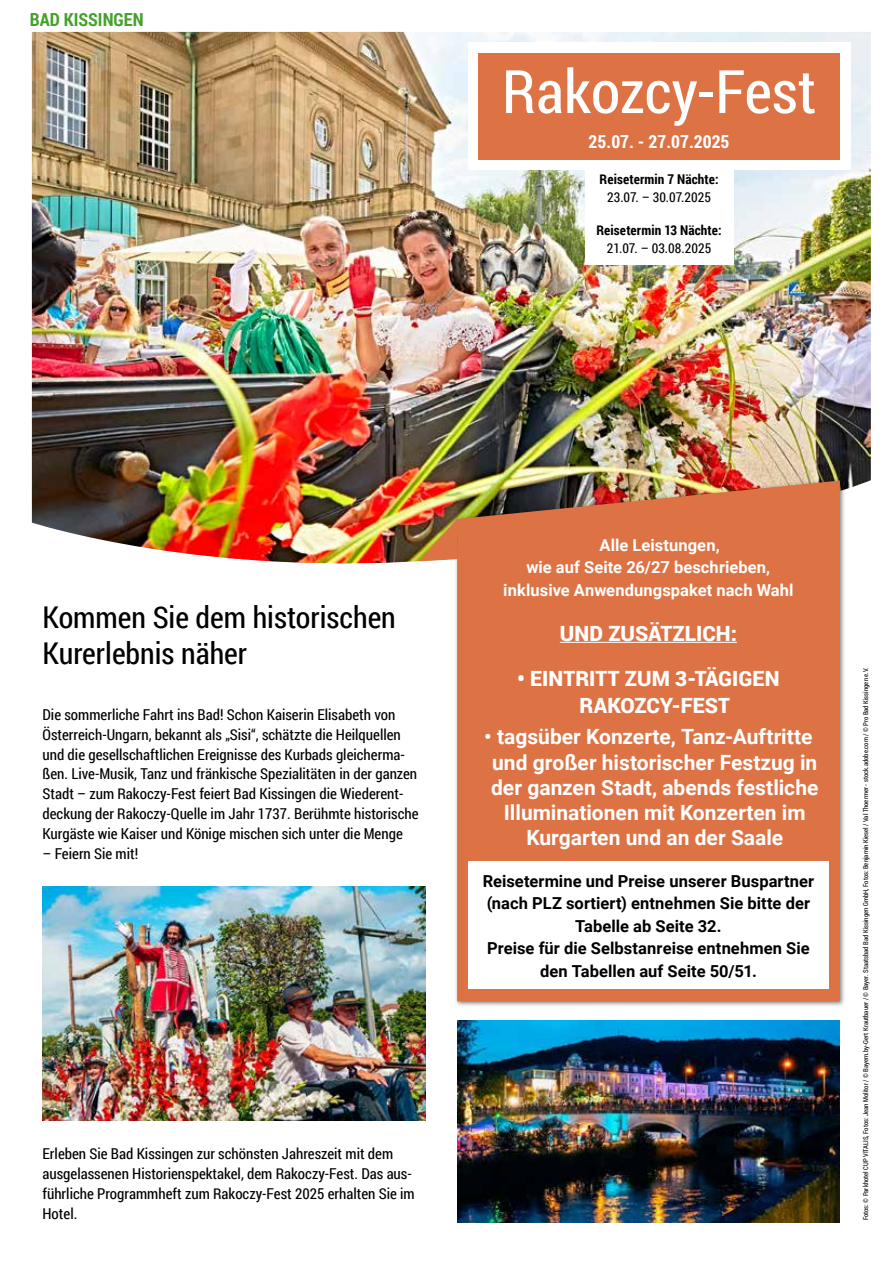
<style>
.page{position:relative;width:893px;height:1263px;background:#fff}
.page>*{position:absolute;margin:0;border:0;box-sizing:border-box;transform-origin:0 0}
.t1{font:60px "Roboto Condensed";color:#fff}
.t2{font:30px/36px "Roboto Condensed";color:#000}
.t3{font:700 21px/25.2px "Roboto";color:#fff;text-align:center}
.t4{font:900 21px/27px "Roboto";color:#fff}
.t5{font:700 18px "Roboto Condensed";color:#fff}
.t6{font:700 18px "Roboto Condensed";color:#44a12b}
.t7{font:700 16.5px/22.5px "Roboto";letter-spacing:.005em;color:#000;text-align:center}
.t8{font:700 16.5px "Roboto";letter-spacing:.005em;color:#fff}
.t9{font:15px/20px "Roboto Condensed";color:#000}
.t10{font:700 13.5px "Roboto Condensed";letter-spacing:.01em;color:#000}
.t11{font:13.5px "Roboto Condensed";letter-spacing:.005em;color:#000}
.t12{font:6.75px "Roboto Condensed";color:#000}
</style>
<div class="page">
<img style="left:32px;top:32px;width:839px;height:532px">
<div style="left:468px;top:43px;width:382px;height:127px;background:#fff"></div>
<div style="left:478px;top:53px;width:362px;height:106px;background:#dd7345"></div>
<div style="left:454px;top:478px;width:392px;height:530px;background:#000;opacity:.5"></div>
<div style="left:457px;top:480px;width:383px;height:521px;background:#dd7345"></div>
<hr style="left:560px;top:642px;width:177px;height:1px;background:#fff">
<img style="left:43px;top:887px;width:382px;height:233px">
<img style="left:457px;top:1020px;width:383px;height:202px">
<svg style="left:419px;top:519px;width:38px;height:42px;background:#af713b"></svg>
<div style="left:585px;top:162px;width:148px;height:103px;background:#fff"></div>
<div style="left:468px;top:861px;width:361px;height:128px;background:#fff"></div>
<p class="t6" style="left:30px;top:6px;width:115px">BAD KISSINGEN</p>
<h1 class="t1" style="left:502px;top:50px;width:316px">Rakozcy-Fest</h1>
<p class="t5" style="left:589px;top:129px;width:142px">25.07. - 27.07.2025</p>
<p class="t10" style="left:600px;top:170px;width:120px">Reisetermin 7 Nächte:</p>
<p class="t11" style="left:607px;top:188px;width:106px">23.07. – 30.07.2025</p>
<p class="t10" style="left:597px;top:221px;width:127px">Reisetermin 13 Nächte:</p>
<p class="t11" style="left:607px;top:239px;width:106px">21.07. – 03.08.2025</p>
<h2 class="t2" style="left:43px;top:599px;width:355px">Kommen Sie dem historischen<br>Kurerlebnis näher</h2>
<p class="t9" style="left:43px;top:704px;width:377px">Die sommerliche Fahrt ins Bad! Schon Kaiserin Elisabeth von Österreich-Ungarn, bekannt als „Sisi“, schätzte die Heilquellen und die gesellschaftlichen Ereignisse des Kurbads gleicherma&shy;ßen. Live-Musik, Tanz und fränkische Spezialitäten in der ganzen Stadt – zum Rakoczy-Fest feiert Bad Kissingen die Wiederent&shy;deckung der Rakoczy-Quelle im Jahr 1737. Berühmte historische Kurgäste wie Kaiser und Könige mischen sich unter die Menge</p>
<p class="t9" style="left:43px;top:843px;width:97px">– Feiern Sie mit!</p>
<p class="t9" style="left:43px;top:1143px;width:374px">Erleben Sie Bad Kissingen zur schönsten Jahreszeit mit dem ausgelassenen Historienspektakel, dem Rakoczy-Fest. Das aus&shy;führliche Programmheft zum Rakoczy-Fest 2025 erhalten Sie im Hotel.</p>
<p class="t8" style="left:599px;top:533px;width:122px">Alle Leistungen,</p>
<p class="t8" style="left:526px;top:556px;width:245px">wie auf Seite 26/27 beschrieben,</p>
<p class="t8" style="left:503px;top:578px;width:292px">inklusive Anwendungspaket nach Wahl</p>
<h3 class="t4" style="left:560px;top:619px;width:179px">UND ZUSÄTZLICH:</h3>
<h3 class="t4" style="left:579px;top:664px;width:202px;text-indent:-62px">• EINTRITT ZUM 3-TÄGIGEN<br>RAKOZCY-FEST</h3>
<h3 class="t3" style="left:484px;top:723px;width:336px">• tagsüber Konzerte, Tanz-Auftritte und großer historischer Festzug in der ganzen Stadt, abends festliche Illuminationen mit Konzerten im Kurgarten und an der Saale</h3>
<p class="t7" style="left:483px;top:869px;width:333px">Reisetermine und Preise unserer Buspartner (nach PLZ sortiert) entnehmen Sie bitte der Tabelle ab Seite 32.<br>Preise für die Selbstanreise entnehmen Sie den Tabellen auf Seite 50/51.</p>
<p class="t12" style="left:861px;top:1220px;width:554px;rotate:-90deg">Fotos: © Parkhotel CUP VITALIS, Fotos: Jean Molitor / © Bayern.by-Gert Krautbauer / © Bayer. Staatsbad Bad Kissingen GmbH, Fotos: Benjamin Kiesel / Val Thoermer - stock.adobe.com / © Pro Bad Kissingen e.V.</p>
</div>
